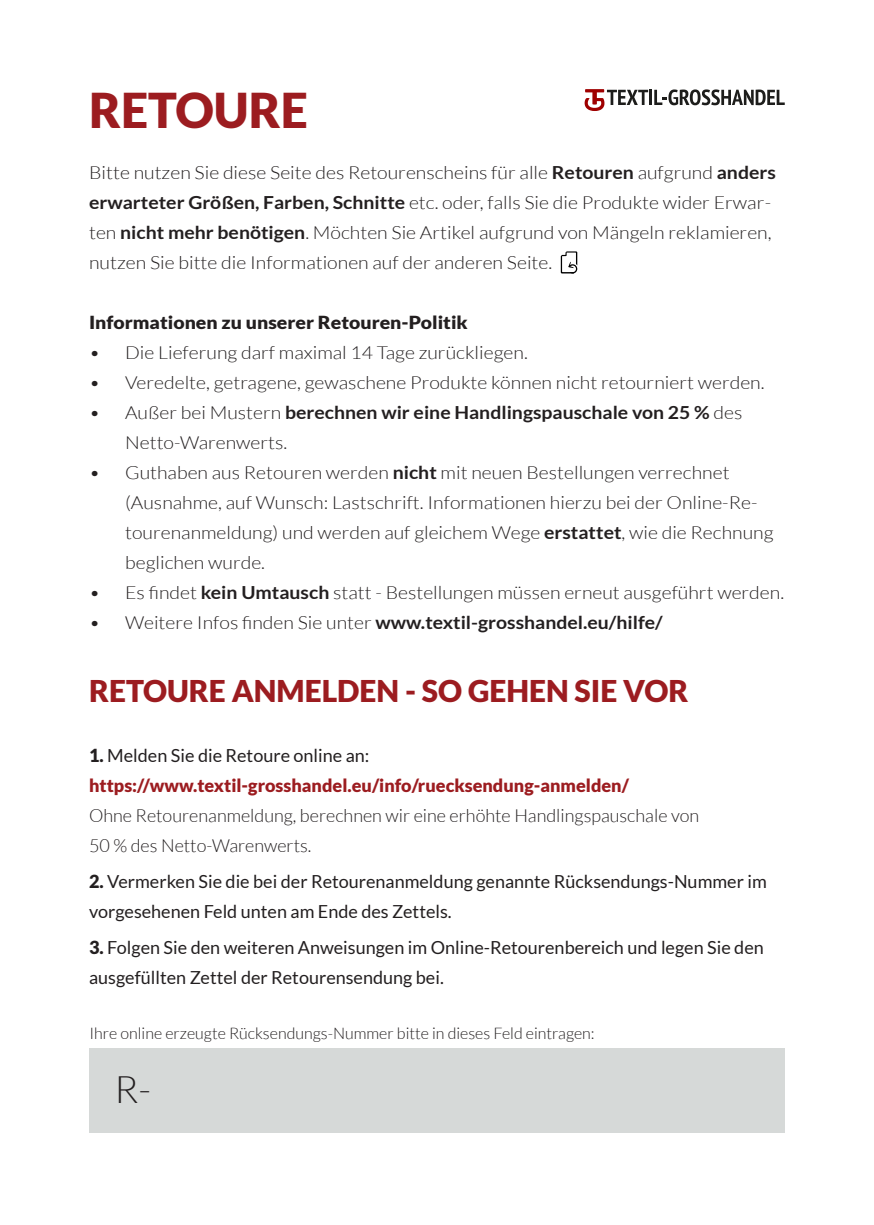
<style>
.page{position:relative;width:874px;height:1225px;background:#fff}
.page>*{position:absolute;margin:0;border:0;box-sizing:border-box;transform-origin:0 0}
.t1{font:900 48px "Lato";color:#9c1c20}
.t2{font:300 38px "Lato";color:#231f20}
.t3{font:900 30px "Lato";color:#9c1c20}
.t4{font:300 18px/30px "Lato";color:#231f20;scale:1.08 1}
.t5{font:18px/30px "Lato";color:#231f20}
.t6{font:700 18px/30px "Lato";color:#231f20;scale:1.08 1}
.t7{font:900 18px/30px "Lato";color:#9c1c20}
.t8{font:300 18px/30px "Lato";color:#231f20}
.t9{font:900 18px "Lato";color:#231f20;scale:1.08 1}
.t10{font:300 16px "Lato";color:#231f20}
.s1{font-weight:700}
.s2{font-weight:300}
.s3{color:#231f20}
.s4{font-weight:400;color:#231f20}
.s5{font-weight:900}
</style>
<div class="page">
<div style="left:89px;top:1048px;width:695px;height:85px;background:#d6d9d8"></div>
<svg style="left:560px;top:251px;width:17px;height:22px"></svg>
<svg style="left:584px;top:89px;width:200px;height:22px"></svg>
<h1 class="t1" style="left:89px;top:82px;width:220px">RETOURE</h1>
<p class="t4" style="left:89px;top:158px;width:637px">Bitte nutzen Sie diese Seite des Retourenscheins für alle <span class="s1">Retouren</span> aufgrund <span class="s1">anders erwarteter Größen, Farben, Schnitte</span> etc. oder, falls Sie die Produkte wider Erwar&shy;ten <span class="s1">nicht mehr benötigen</span>. Möchten Sie Artikel aufgrund von Mängeln reklamieren, nutzen Sie bitte die Informationen auf der anderen Seite.</p>
<p class="t9" style="left:89px;top:312px;width:352px">Informationen zu unserer Retouren-Politik</p>
<p class="t4" style="left:89px;top:338px;width:407px">• Die Lieferung darf maximal 14 Tage zurückliegen.</p>
<p class="t4" style="left:89px;top:368px;width:626px">• Veredelte, getragene, gewaschene Produkte können nicht retourniert werden.</p>
<p class="t6" style="left:125px;top:397px;width:573px;text-indent:-36px"><span class="s2">• Außer bei Mustern</span> berechnen wir eine Handlingspauschale von 25 % <span class="s2">des<br>Netto-Warenwerts.</span></p>
<p class="t4" style="left:125px;top:458px;width:601px;text-indent:-36px">• Guthaben aus Retouren werden <span class="s1">nicht</span> mit neuen Bestellungen verrechnet (Ausnahme, auf Wunsch: Lastschrift. Informationen hierzu bei der Online-Re&shy;tourenanmeldung) und werden auf gleichem Wege <span class="s1">erstattet</span>, wie die Rechnung beglichen wurde.</p>
<p class="t4" style="left:89px;top:578px;width:644px">• Es findet <span class="s1">kein Umtausch</span> statt - Bestellungen müssen erneut ausgeführt werden.</p>
<p class="t6" style="left:89px;top:607px;width:532px"><span class="s2">• Weitere Infos finden Sie unter</span> www.textil-grosshandel.eu/hilfe/</p>
<h3 class="t3" style="left:89px;top:673px;width:600px">RETOURE ANMELDEN - SO GEHEN SIE VOR</h3>
<p class="t7" style="left:89px;top:740px;width:541px"><span class="s3">1.</span> <span class="s4">Melden Sie die Retoure online an: </span>https://www.textil-grosshandel.eu/info/ruecksendung-anmelden/</p>
<p class="t8" style="left:89px;top:800px;width:611px">Ohne Retourenanmeldung, berechnen wir eine erhöhte Handlingspauschale von<br>50 % des Netto-Warenwerts.</p>
<p class="t5" style="left:89px;top:866px;width:679px"><span class="s5">2.</span> Vermerken Sie die bei der Retourenanmeldung genannte Rücksendungs-Nummer im vorgesehenen Feld unten am Ende des Zettels.</p>
<p class="t5" style="left:89px;top:932px;width:676px"><span class="s5">3.</span> Folgen Sie den weiteren Anweisungen im Online-Retourenbereich und legen Sie den ausgefüllten Zettel der Retourensendung bei.</p>
<p class="t10" style="left:89px;top:1024px;width:506px">Ihre online erzeugte Rücksendungs-Nummer bitte in dieses Feld eintragen:</p>
<h2 class="t2" style="left:115px;top:1069px;width:38px">R-</h2>
</div>
